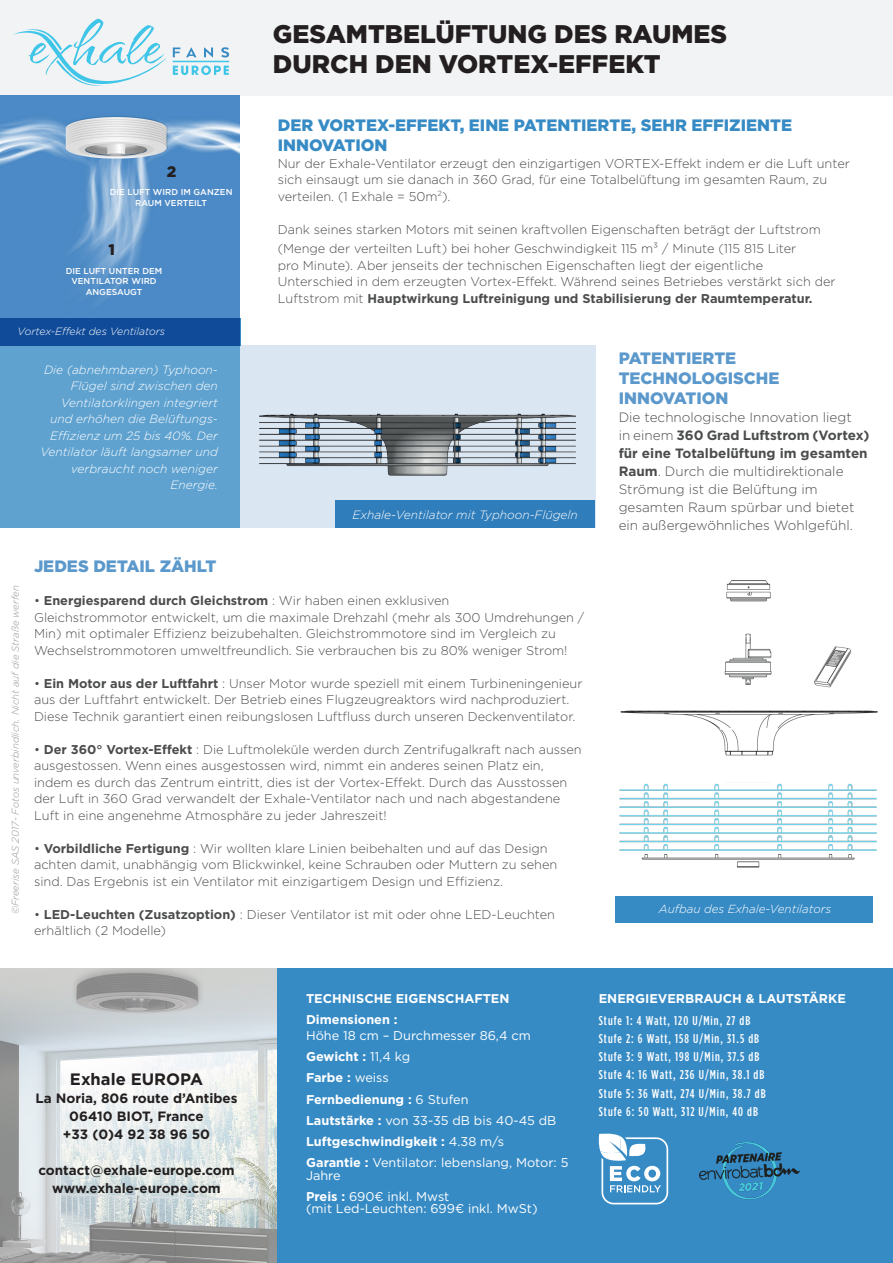
<style>
.page{position:relative;width:893px;height:1263px;background:#fff}
.page>*{position:absolute;margin:0;border:0;box-sizing:border-box;transform-origin:0 0}
.t1{font:900 25.5px "Gotham";color:#231f20}
.t2{font:900 16.5px "Gotham";color:#378bc5}
.t3{font:900 16.5px "Gotham";color:#5b98cb}
.t4{font:700 16.5px "Gotham";color:#231f20}
.t5{font:900 15.3px "Gotham";color:#231f20}
.t6{font:300 13.5px "Gotham";color:#4b4c4d}
.t7{font:700 13.5px "Gotham";color:#231f20}
.t8{font:700 13.5px "Gotham";color:#4b4c4d}
.t9{font:300 12.75px "Gotham";color:#4b4c4d}
.t10{font:500 12.75px "Gotham Condensed";letter-spacing:.08em;color:#fff}
.t11{font:12.75px/15.3px "Gotham";color:#fff}
.t12{font:700 12.75px "Gotham";color:#4b4c4d}
.t13{font:700 12.75px "Gotham";color:#fff}
.t14{font:italic 300 12px "Gotham";color:#fff}
.t15{font:italic 300 11.7px "Gotham";color:#fff}
.t16{font:italic 300 10.5px "Gotham";color:#fff}
.t17{font:italic 300 9.75px "Gotham";color:#939598}
.t18{font:500 8.55px/10.4px "Gotham";color:#fff;text-align:center}
.s1{font-weight:300}
.s2{font-weight:700}
.s3{font-weight:400}
</style>
<div class="page">
<img style="left:0;top:969px;width:278px;height:294px">
<div style="left:0;top:0;width:893px;height:95px;background:#f2f3f4"></div>
<div style="left:0;top:345px;width:240px;height:183px;background:#5fa2d0"></div>
<img style="left:0;top:95px;width:240px;height:223px">
<div style="left:278px;top:969px;width:615px;height:294px;background:#378bc5"></div>
<div style="left:240px;top:345px;width:356px;height:183px;background:#dbe6f3"></div>
<img style="left:259px;top:413px;width:317px;height:62px">
<div style="left:0;top:318px;width:240px;height:27px;background:#104b99"></div>
<div style="left:335px;top:500px;width:260px;height:28px;background:#2f7dbb"></div>
<svg style="left:13px;top:19px;width:154px;height:67px"></svg>
<svg style="left:173px;top:47px;width:56px;height:10px"></svg>
<svg style="left:173px;top:65px;width:56px;height:10px"></svg>
<hr style="left:173px;top:61px;width:56px;height:1px;background:#3fc5e8">
<div style="left:616px;top:896px;width:257px;height:27px;background:#378bc5"></div>
<img style="left:726px;top:580px;width:45px;height:22px">
<img style="left:814px;top:646px;width:38px;height:42px">
<img style="left:724px;top:633px;width:48px;height:52px">
<img style="left:620px;top:710px;width:258px;height:45px">
<img style="left:619px;top:783px;width:258px;height:85px">
<svg style="left:598px;top:1133px;width:70px;height:71px"></svg>
<img style="left:699px;top:1142px;width:102px;height:58px">
<p class="t5" style="left:167px;top:161px;width:11px">2</p>
<p class="t18" style="left:110px;top:187px;width:124px">DIE LUFT WIRD IM GANZEN</p>
<p class="t18" style="left:135px;top:197px;width:73px">RAUM VERTEILT</p>
<p class="t5" style="left:108px;top:239px;width:8px">1</p>
<p class="t18" style="left:66px;top:266px;width:98px">DIE LUFT UNTER DEM</p>
<p class="t18" style="left:71px;top:276px;width:87px">VENTILATOR WIRD<br>ANGESAUGT</p>
<p class="t16" style="left:18px;top:324px;width:149px">Vortex-Effekt des Ventilators</p>
<p class="t14" style="left:44px;top:362px;width:175px">Die (abnehmbaren) Typhoon-</p>
<p class="t14" style="left:71px;top:379px;width:149px">Flügel sind zwischen den</p>
<p class="t14" style="left:61px;top:395px;width:158px">Ventilatorklingen integriert</p>
<p class="t14" style="left:50px;top:412px;width:169px">und erhöhen die Belüftungs-</p>
<p class="t14" style="left:50px;top:428px;width:169px">Effizienz um 25 bis 40%. Der</p>
<p class="t14" style="left:40px;top:445px;width:179px">Ventilator läuft langsamer und</p>
<p class="t14" style="left:71px;top:461px;width:148px">verbraucht noch weniger</p>
<p class="t14" style="left:171px;top:478px;width:49px">Energie.</p>
<p class="t1" style="left:273px;top:16px;width:456px">GESAMTBELÜFTUNG DES RAUMES</p>
<p class="t1" style="left:273px;top:47px;width:389px">DURCH DEN VORTEX-EFFEKT</p>
<p class="t2" style="left:278px;top:114px;width:516px">DER VORTEX-EFFEKT, EINE PATENTIERTE, SEHR EFFIZIENTE</p>
<p class="t2" style="left:278px;top:134px;width:111px">INNOVATION</p>
<p class="t9" style="left:278px;top:155px;width:574px">Nur der Exhale-Ventilator erzeugt den einzigartigen VORTEX-Effekt indem er die Luft unter</p>
<p class="t9" style="left:278px;top:172px;width:551px">sich einsaugt um sie danach in 360 Grad, für eine Totalbelüftung im gesamten Raum, zu</p>
<p class="t9" style="left:278px;top:188px;width:174px">verteilen. (1 Exhale = 50m<sup>2</sup>).</p>
<p class="t9" style="left:278px;top:221px;width:545px">Dank seines starken Motors mit seinen kraftvollen Eigenschaften beträgt der Luftstrom</p>
<p class="t9" style="left:278px;top:241px;width:520px">(Menge der verteilten Luft) bei hoher Geschwindigkeit 115 m³ / Minute (115 815 Liter</p>
<p class="t9" style="left:278px;top:257px;width:487px">pro Minute). Aber jenseits der technischen Eigenschaften liegt der eigentliche</p>
<p class="t9" style="left:278px;top:274px;width:559px">Unterschied in dem erzeugten Vortex-Effekt. Während seines Betriebes verstärkt sich der</p>
<p class="t12" style="left:278px;top:290px;width:536px"><span class="s1">Luftstrom mit</span> Hauptwirkung Luftreinigung und Stabilisierung der Raumtemperatur.</p>
<p class="t14" style="left:353px;top:507px;width:227px">Exhale-Ventilator mit Typhoon-Flügeln</p>
<p class="t3" style="left:619px;top:347px;width:119px">PATENTIERTE</p>
<p class="t3" style="left:619px;top:367px;width:162px">TECHNOLOGISCHE</p>
<p class="t3" style="left:619px;top:386px;width:111px">INNOVATION</p>
<p class="t6" style="left:619px;top:408px;width:235px">Die technologische Innovation liegt</p>
<p class="t8" style="left:619px;top:426px;width:252px"><span class="s1">in einem</span> 360 Grad Luftstrom (Vortex)</p>
<p class="t8" style="left:619px;top:444px;width:250px">für eine Totalbelüftung im gesamten</p>
<p class="t6" style="left:619px;top:462px;width:226px"><span class="s2">Raum</span>. Durch die multidirektionale</p>
<p class="t6" style="left:619px;top:480px;width:200px">Strömung ist die Belüftung im</p>
<p class="t6" style="left:619px;top:498px;width:237px">gesamten Raum spürbar und bietet</p>
<p class="t6" style="left:619px;top:516px;width:236px">ein außergewöhnliches Wohlgefühl.</p>
<p class="t17" style="left:9px;top:914px;width:331px;rotate:-90deg">©Freerise SAS 2017- Fotos unverbindlich. Nicht auf die Straße werfen</p>
<p class="t3" style="left:34px;top:555px;width:184px">JEDES DETAIL ZÄHLT</p>
<p class="t12" style="left:34px;top:592px;width:417px"><span class="s1">•</span> Energiesparend durch Gleichstrom <span class="s1">: Wir haben einen exklusiven</span></p>
<p class="t9" style="left:34px;top:609px;width:552px">Gleichstrommotor entwickelt, um die maximale Drehzahl (mehr als 300 Umdrehungen /</p>
<p class="t9" style="left:34px;top:626px;width:524px">Min) mit optimaler Effizienz beizubehalten. Gleichstrommotore sind im Vergleich zu</p>
<p class="t9" style="left:34px;top:642px;width:535px">Wechselstrommotoren umweltfreundlich. Sie verbrauchen bis zu 80% weniger Strom!</p>
<p class="t9" style="left:34px;top:675px;width:550px">• <span class="s2">Ein Motor aus der Luftfahrt</span> : Unser Motor wurde speziell mit einem Turbineningenieur</p>
<p class="t9" style="left:34px;top:692px;width:537px">aus der Luftfahrt entwickelt. Der Betrieb eines Flugzeugreaktors wird nachproduziert.</p>
<p class="t9" style="left:34px;top:708px;width:543px">Diese Technik garantiert einen reibungslosen Luftfluss durch unseren Deckenventilator.</p>
<p class="t9" style="left:34px;top:741px;width:549px">• <span class="s2">Der 360° Vortex-Effekt</span> : Die Luftmoleküle werden durch Zentrifugalkraft nach aussen</p>
<p class="t9" style="left:34px;top:758px;width:511px">ausgestossen. Wenn eines ausgestossen wird, nimmt ein anderes seinen Platz ein,</p>
<p class="t9" style="left:34px;top:774px;width:535px">indem es durch das Zentrum eintritt, dies ist der Vortex-Effekt. Durch das Ausstossen</p>
<p class="t9" style="left:34px;top:791px;width:528px">der Luft in 360 Grad verwandelt der Exhale-Ventilator nach und nach abgestandene</p>
<p class="t9" style="left:34px;top:807px;width:354px">Luft in eine angenehme Atmosphäre zu jeder Jahreszeit!</p>
<p class="t9" style="left:34px;top:840px;width:515px">• <span class="s2">Vorbildliche Fertigung</span> : Wir wollten klare Linien beibehalten und auf das Design</p>
<p class="t9" style="left:34px;top:857px;width:525px">achten damit, unabhängig vom Blickwinkel, keine Schrauben oder Muttern zu sehen</p>
<p class="t9" style="left:34px;top:873px;width:471px">sind. Das Ergebnis ist ein Ventilator mit einzigartigem Design und Effizienz.</p>
<p class="t9" style="left:34px;top:906px;width:523px">• <span class="s2">LED-Leuchten (Zusatzoption)</span> : Dieser Ventilator ist mit oder ohne LED-Leuchten</p>
<p class="t9" style="left:34px;top:923px;width:134px">erhältlich (2 Modelle)</p>
<p class="t15" style="left:659px;top:901px;width:174px">Aufbau des Exhale-Ventilators</p>
<p class="t4" style="left:70px;top:1068px;width:135px">Exhale EUROPA</p>
<p class="t7" style="left:35px;top:1089px;width:204px">La Noria, 806 route d’Antibes</p>
<p class="t7" style="left:69px;top:1107px;width:136px">06410 BIOT, France</p>
<p class="t7" style="left:63px;top:1125px;width:149px">+33 (0)4 92 38 96 50</p>
<p class="t7" style="left:38px;top:1161px;width:198px">contact@exhale-europe.com</p>
<p class="t7" style="left:52px;top:1179px;width:170px">www.exhale-europe.com</p>
<p class="t13" style="left:306px;top:990px;width:205px">TECHNISCHE EIGENSCHAFTEN</p>
<p class="t11" style="left:306px;top:1012px;width:226px"><span class="s2">Dimensionen :<br></span>Höhe 18 cm – Durchmesser 86,4 cm</p>
<p class="t13" style="left:306px;top:1048px;width:106px">Gewicht : <span class="s3">11,4 kg</span></p>
<p class="t13" style="left:306px;top:1069px;width:84px">Farbe : <span class="s3">weiss</span></p>
<p class="t13" style="left:306px;top:1090px;width:164px">Fernbedienung : <span class="s3">6 Stufen</span></p>
<p class="t11" style="left:306px;top:1112px;width:252px"><span class="s2">Lautstärke :</span> von 33-35 dB bis 40-45 dB</p>
<p class="t13" style="left:306px;top:1133px;width:199px">Luftgeschwindigkeit : <span class="s3">4.38 m/s</span></p>
<p class="t11" style="left:306px;top:1155px;width:264px"><span class="s2">Garantie :</span> Ventilator: lebenslang, Motor: 5</p>
<p class="t11" style="left:306px;top:1167px;width:36px">Jahre</p>
<p class="t11" style="left:306px;top:1189px;width:145px"><span class="s2">Preis :</span> 690€ inkl. Mwst</p>
<p class="t11" style="left:306px;top:1201px;width:233px">(mit Led-Leuchten: 699€ inkl. MwSt)</p>
<p class="t13" style="left:599px;top:990px;width:249px">ENERGIEVERBRAUCH &amp; LAUTSTÄRKE</p>
<p class="t10" style="left:599px;top:1013px;width:153px">Stufe 1: 4 Watt, 120 U/Min, 27 dB</p>
<p class="t10" style="left:599px;top:1031px;width:162px">Stufe 2: 6 Watt, 158 U/Min, 31.5 dB</p>
<p class="t10" style="left:599px;top:1050px;width:162px">Stufe 3: 9 Watt, 198 U/Min, 37.5 dB</p>
<p class="t10" style="left:599px;top:1068px;width:167px">Stufe 4: 16 Watt, 236 U/Min, 38.1 dB</p>
<p class="t10" style="left:599px;top:1086px;width:168px">Stufe 5: 36 Watt, 274 U/Min, 38.7 dB</p>
<p class="t10" style="left:599px;top:1104px;width:161px">Stufe 6: 50 Watt, 312 U/Min, 40 dB</p>
</div>
